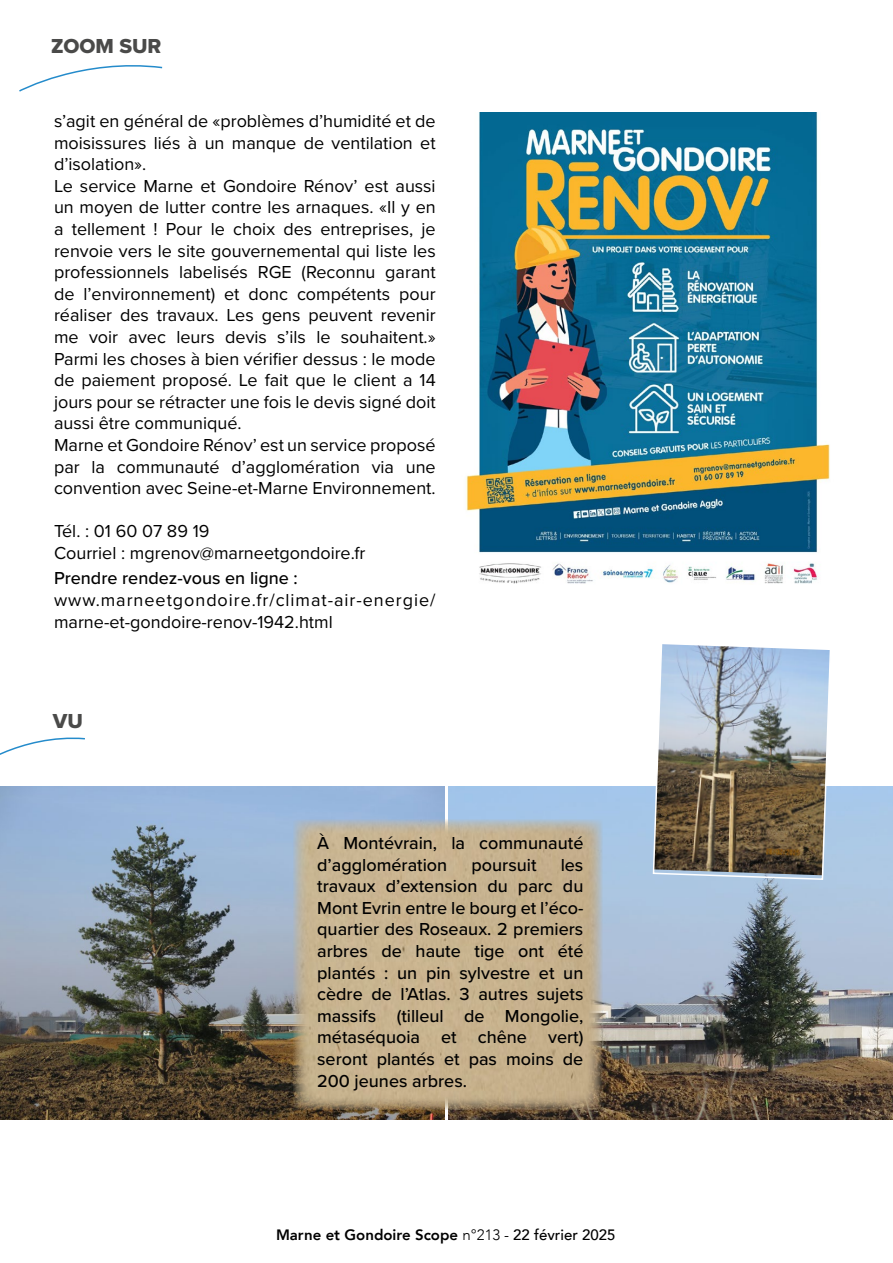
<style>
.page{position:relative;width:893px;height:1263px;background:#fff}
.page>*{position:absolute;margin:0;border:0;box-sizing:border-box;transform-origin:0 0}
.t1{font:21px "Proxima Nova Extrabld";color:#4a4a49}
.t2{font:18px/21.6px "Proxima Nova";color:#000}
.t3{font:500 18px/21.6px "Proxima Nova";color:#000}
.t4{font:18px/21.6px "Proxima Nova";letter-spacing:.055em;color:#000}
.t5{font:800 15px "Avenir";color:#000}
.s1{font-weight:300}
.s2{font-weight:500}
</style>
<div class="page">
<svg style="left:19px;top:65px;width:144px;height:27px"></svg>
<img style="left:0;top:787px;width:444px;height:333px">
<img style="left:449px;top:787px;width:444px;height:333px">
<svg style="left:0;top:737px;width:85px;height:18px"></svg>
<img style="left:466px;top:113px;width:364px;height:471px">
<img style="left:293px;top:820px;width:309px;height:290px">
<img style="left:652px;top:644px;width:180px;height:237px">
<p class="t1" style="left:51px;top:30px;width:112px">ZOOM SUR</p>
<p class="t2" style="left:54px;top:109px;width:383px">s’agit en général de «problèmes d’humidité et de moisissures liés à un manque de ventilation et d’isolation».<br>Le service Marne et Gondoire Rénov’ est aussi un moyen de lutter contre les arnaques. «Il y en a tellement ! Pour le choix des entreprises, je renvoie vers le site gouvernemental qui liste les professionnels labelisés RGE (Reconnu garant de l’environnement) et donc compétents pour réaliser des travaux. Les gens peuvent revenir me voir avec leurs devis s’ils le souhaitent.» Parmi les choses à bien vérifier dessus : le mode de paiement proposé. Le fait que le client a 14 jours pour se rétracter une fois le devis signé doit aussi être communiqué.<br>Marne et Gondoire Rénov’ est un service proposé par la communauté d’agglomération via une convention avec Seine-et-Marne Environnement.</p>
<p class="t2" style="left:54px;top:520px;width:313px">Tél. : 01 60 07 89 19<br>Courriel : mgrenov@marneetgondoire.fr</p>
<p class="t3" style="left:54px;top:567px;width:245px">Prendre rendez-vous en ligne :</p>
<p class="t4" style="left:54px;top:588px;width:383px">www.marneetgondoire.fr/climat-air-energie/ marne-et-gondoire-renov-1942.html</p>
<p class="t1" style="left:53px;top:705px;width:32px">VU</p>
<p class="t3" style="left:317px;top:831px;width:268px">À Montévrain, la communauté d’agglomération</p>
<p class="t3" style="left:471px;top:853px;width:67px">poursuit</p>
<p class="t3" style="left:317px;top:853px;width:268px;text-align:justify;text-indent:243px">les travaux d’extension du parc du Mont Evrin entre le bourg et l’éco&shy;quartier des Roseaux. 2 premiers arbres de haute tige ont été plantés : un pin sylvestre et un cèdre de l’Atlas. 3 autres sujets massifs (tilleul de Mongolie, métaséquoia et chêne vert) seront plantés et pas moins de 200 jeunes arbres.</p>
<p class="t5" style="left:276px;top:1223px;width:341px">Marne et Gondoire Scope <span class="s1">n°213 -</span> <span class="s2">22 février 2025</span></p>
</div>
